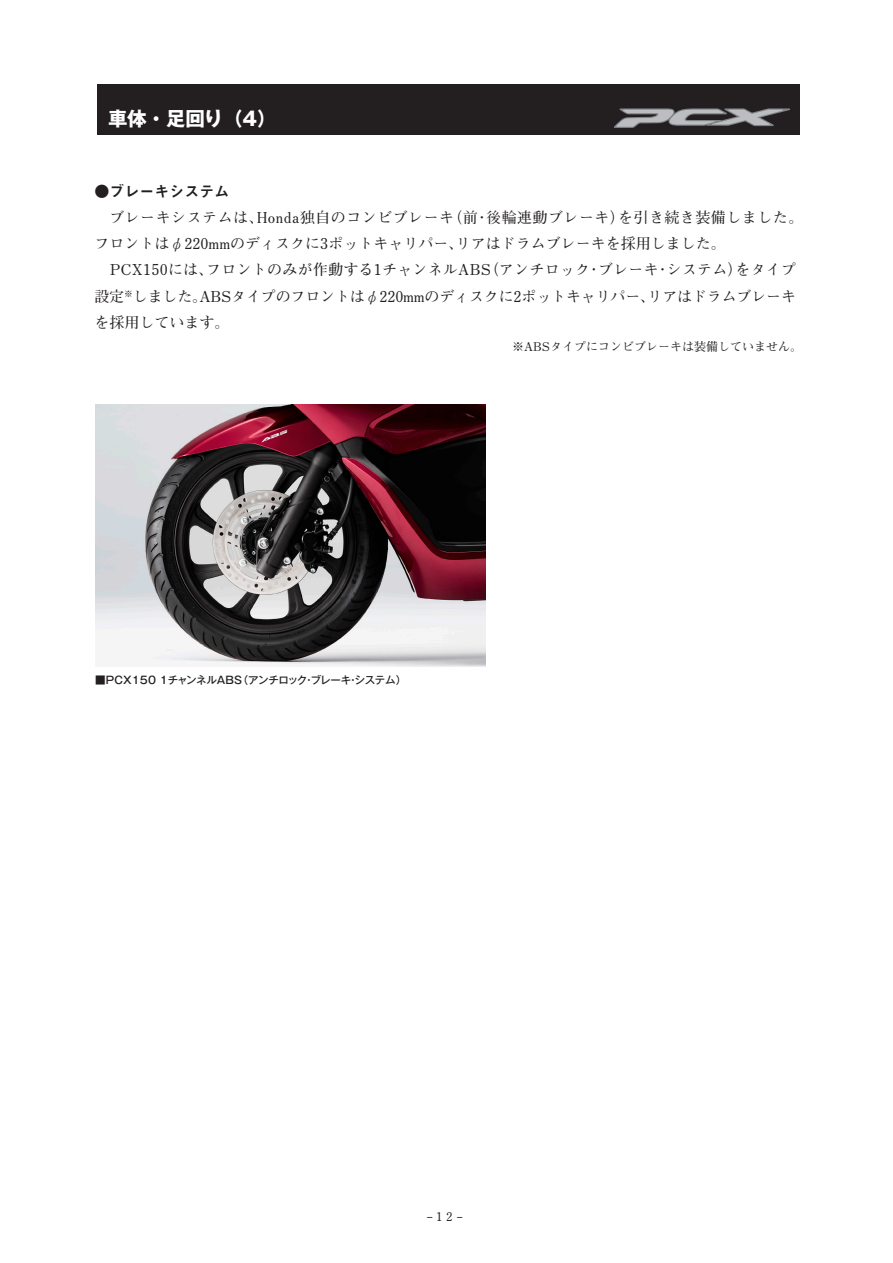
<style>
.page{position:relative;width:893px;height:1263px;background:#fff}
.page>*{position:absolute;margin:0;border:0;box-sizing:border-box;transform-origin:0 0}
.t1{font:700 19.5px "Gothic MB101 Pro";color:#fff}
.t2{font:700 15px/26.2px "Futo Min A101 Pro";color:#231f20}
.t3{font:15px "Midashi Go Pr 6 N MB31";color:#231f20}
.t4{font:700 12px "Futo Min A101 Pro";color:#231f20}
.t5{font:500 10.5px "Gothic MB101 Pro";letter-spacing:-.02em;color:#231f20}
</style>
<div class="page">
<div style="left:97px;top:85px;width:703px;height:50px;background:#231f20"></div>
<svg style="left:614px;top:108px;width:176px;height:20px"></svg>
<img style="left:95px;top:404px;width:390px;height:263px">
<h1 class="t1" style="left:108px;top:102px;width:170px">車体・足回り（4）</h1>
<p class="t3" style="left:94px;top:179px;width:136px">●ブレーキシステム</p>
<p class="t2" style="left:94px;top:202px;width:710px;text-indent:15px">ブレーキシステムは、Honda独自のコンビブレーキ（前・後輪連動ブレーキ）を引き続き装備しました。フロントはφ220mmのディスクに3ポットキャリパー、リアはドラムブレーキを採用しました。<br>　PCX150には、フロントのみが作動する1チャンネルABS（アンチロック・ブレーキ・システム）をタイプ設定<sup>※</sup>しました。ABSタイプのフロントはφ220mmのディスクに2ポットキャリパー、リアはドラムブレーキを採用しています。</p>
<p class="t4" style="left:512px;top:338px;width:291px">※ABSタイプにコンビブレーキは装備していません。</p>
<p class="t5" style="left:95px;top:671px;width:318px">■PCX150 1チャンネルABS（アンチロック・ブレーキ・システム）　</p>
<p class="t4" style="left:427px;top:1206px;width:37px">‒12‒</p>
</div>
